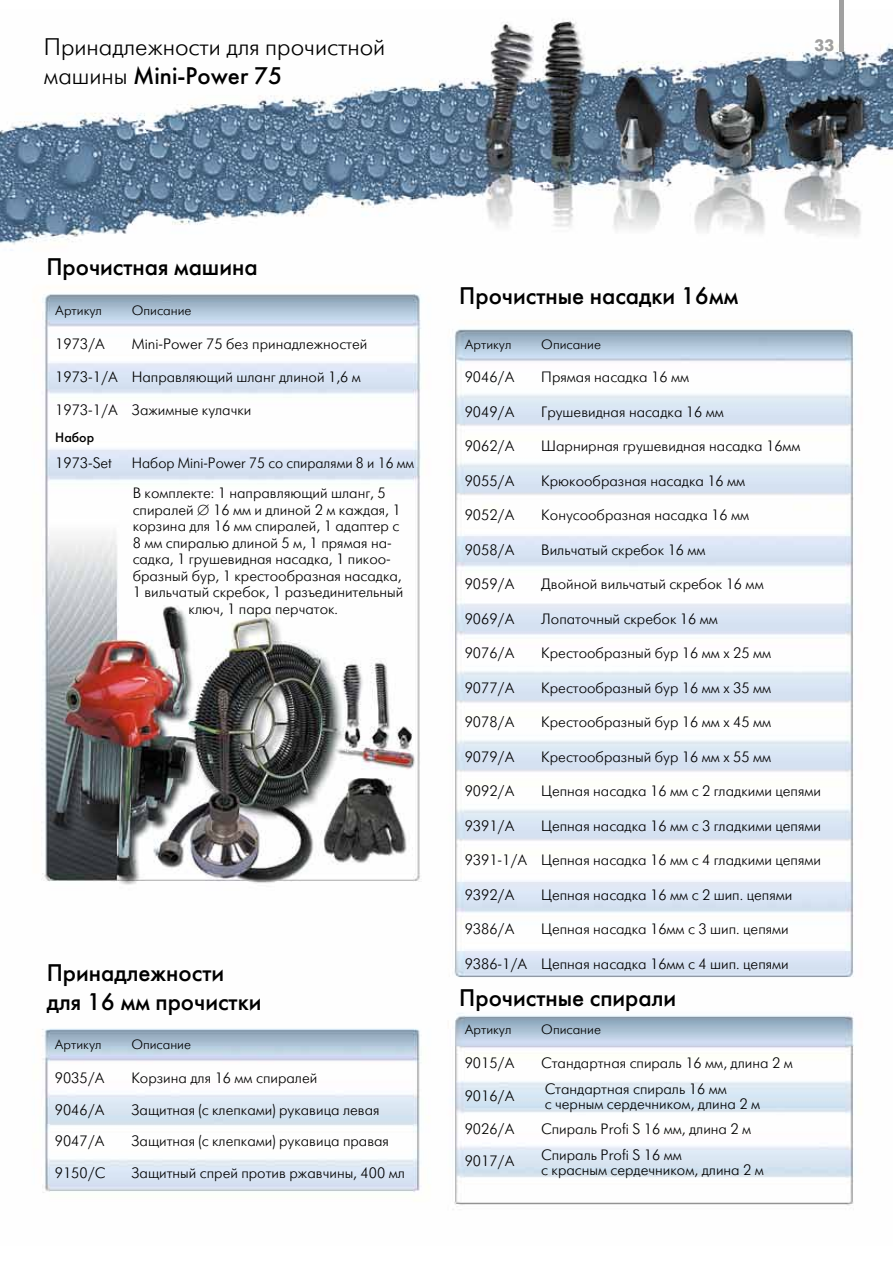
<style>
.page{position:relative;width:893px;height:1263px;background:#fff}
.page>*{position:absolute;margin:0;border:0;box-sizing:border-box;transform-origin:0 0}
.t1{font:24px/28.8px "Futura Futuris C";color:#000}
.t2{font:24px "Futura Futuris Light C";color:#000}
.t3{font:700 16.5px "Futura Futuris C";color:#a0a0a0}
.t4{font:15px/15px "Futura Futuris Light C";color:#000}
.t5{font:15px/30.6px "Futura Futuris Light C";color:#000;scale:.96 1}
.t6{font:13.5px "Futura Futuris Light C";color:#000}
.t7{font:13.5px "Futura Futuris C";color:#000}
.s1{font-family:"Futura Futuris Light C"}
</style>
<div class="page">
<img style="left:0;top:9px;width:893px;height:1201px">
<hr style="left:840px;top:0;width:4px;height:51px;background:#a0a0a0">
<h1 class="t2" style="left:44px;top:35px;width:343px">Принадлежности для прочистной</h1>
<h1 class="t1" style="left:44px;top:61px;width:240px"><span class="s1">машины</span> Mini-Power 75</h1>
<p class="t3" style="left:815px;top:36px;width:21px">33</p>
<h1 class="t1" style="left:46px;top:252px;width:213px">Прочистная машина</h1>
<p class="t6" style="left:55px;top:303px;width:48px">Артикул</p>
<p class="t6" style="left:132px;top:303px;width:61px">Описание</p>
<p class="t4" style="left:55px;top:337px;width:51px">1973/А</p>
<p class="t4" style="left:132px;top:337px;width:237px">Mini-Power 75 без принадлежностей</p>
<p class="t4" style="left:55px;top:370px;width:307px">1973-1/А Направляющий шланг длиной 1,6 м</p>
<p class="t4" style="left:55px;top:403px;width:198px">1973-1/А Зажимные кулачки</p>
<p class="t7" style="left:55px;top:429px;width:40px">Набор</p>
<p class="t4" style="left:55px;top:455px;width:58px">1973-Set</p>
<p class="t5" style="left:132px;top:448px;width:296px">Набор Mini-Power 75 со спиралями 8 и 16 мм<br>В комплекте: 1 направляющий шланг, 5</p>
<p class="t4" style="left:133px;top:502px;width:270px">спиралей ∅ 16 мм и длиной 2 м каждая, 1</p>
<p class="t4" style="left:133px;top:519px;width:268px">корзина для 16 мм спиралей, 1 адаптер с</p>
<p class="t4" style="left:133px;top:535px;width:261px">8 мм спиралью длиной 5 м, 1 прямая на-</p>
<p class="t4" style="left:133px;top:552px;width:260px">садка, 1 грушевидная насадка, 1 пикоо-</p>
<p class="t4" style="left:133px;top:568px;width:271px">бразный бур, 1 крестообразная насадка,</p>
<p class="t4" style="left:133px;top:585px;width:272px">1 вильчатый скребок, 1 разъединительный</p>
<p class="t4" style="left:189px;top:601px;width:151px">ключ, 1 пара перчаток.</p>
<h1 class="t1" style="left:47px;top:959px;width:216px">Принадлежности для 16 мм прочистки</h1>
<p class="t6" style="left:55px;top:1037px;width:48px">Артикул</p>
<p class="t6" style="left:131px;top:1037px;width:61px">Описание</p>
<p class="t4" style="left:55px;top:1071px;width:51px">9035/A</p>
<p class="t4" style="left:131px;top:1071px;width:187px">Корзина для 16 мм спиралей</p>
<p class="t4" style="left:55px;top:1102px;width:51px">9046/A</p>
<p class="t4" style="left:131px;top:1102px;width:250px">Защитная (с клепками) рукавица левая</p>
<p class="t4" style="left:55px;top:1134px;width:51px">9047/A</p>
<p class="t4" style="left:131px;top:1134px;width:259px">Защитная (с клепками) рукавица правая</p>
<p class="t4" style="left:55px;top:1165px;width:52px">9150/C</p>
<p class="t4" style="left:131px;top:1165px;width:275px">Защитный спрей против ржавчины, 400 мл</p>
<h1 class="t1" style="left:459px;top:281px;width:281px">Прочистные насадки 16мм</h1>
<p class="t6" style="left:465px;top:338px;width:48px">Артикул</p>
<p class="t6" style="left:541px;top:338px;width:61px">Описание</p>
<p class="t4" style="left:465px;top:370px;width:51px">9046/A</p>
<p class="t4" style="left:541px;top:370px;width:149px">Прямая насадка 16 мм</p>
<p class="t4" style="left:465px;top:404px;width:51px">9049/A</p>
<p class="t4" style="left:541px;top:404px;width:184px">Грушевидная насадка 16 мм</p>
<p class="t4" style="left:465px;top:439px;width:51px">9062/A</p>
<p class="t4" style="left:541px;top:439px;width:261px">Шарнирная грушевидная насадка 16мм</p>
<p class="t4" style="left:465px;top:473px;width:51px">9055/A</p>
<p class="t4" style="left:541px;top:473px;width:206px">Крюкообразная насадка 16 мм</p>
<p class="t4" style="left:465px;top:508px;width:51px">9052/A</p>
<p class="t4" style="left:541px;top:508px;width:209px">Конусообразная насадка 16 мм</p>
<p class="t4" style="left:465px;top:542px;width:51px">9058/А</p>
<p class="t4" style="left:541px;top:542px;width:166px">Вильчатый скребок 16 мм</p>
<p class="t4" style="left:465px;top:577px;width:51px">9059/A</p>
<p class="t4" style="left:541px;top:577px;width:224px">Двойной вильчатый скребок 16 мм</p>
<p class="t4" style="left:465px;top:611px;width:69px">9069/A Л</p>
<p class="t4" style="left:551px;top:611px;width:168px">опаточный скребок 16 мм</p>
<p class="t4" style="left:465px;top:646px;width:51px">9076/A</p>
<p class="t4" style="left:541px;top:646px;width:231px">Крестообразный бур 16 мм х 25 мм</p>
<p class="t4" style="left:465px;top:680px;width:51px">9077/A</p>
<p class="t4" style="left:541px;top:680px;width:231px">Крестообразный бур 16 мм х 35 мм</p>
<p class="t4" style="left:465px;top:715px;width:51px">9078/A</p>
<p class="t4" style="left:541px;top:715px;width:231px">Крестообразный бур 16 мм х 45 мм</p>
<p class="t4" style="left:465px;top:749px;width:51px">9079/A</p>
<p class="t4" style="left:541px;top:749px;width:231px">Крестообразный бур 16 мм х 55 мм</p>
<p class="t4" style="left:465px;top:784px;width:51px">9092/A</p>
<p class="t4" style="left:541px;top:784px;width:281px">Цепная насадка 16 мм с 2 гладкими цепями</p>
<p class="t4" style="left:465px;top:818px;width:51px">9391/A</p>
<p class="t4" style="left:541px;top:818px;width:281px">Цепная насадка 16 мм с 3 гладкими цепями</p>
<p class="t4" style="left:465px;top:853px;width:358px">9391-1/A Цепная насадка 16 мм с 4 гладкими цепями</p>
<p class="t4" style="left:465px;top:887px;width:51px">9392/А</p>
<p class="t4" style="left:541px;top:887px;width:253px">Цепная насадка 16 мм с 2 шип. цепями</p>
<p class="t4" style="left:465px;top:922px;width:51px">9386/А</p>
<p class="t4" style="left:541px;top:922px;width:249px">Цепная насадка 16мм с 3 шип. цепями</p>
<p class="t4" style="left:465px;top:956px;width:326px">9386-1/А Цепная насадка 16мм с 4 шип. цепями</p>
<h1 class="t1" style="left:459px;top:983px;width:219px">Прочистные спирали</h1>
<p class="t6" style="left:465px;top:1023px;width:48px">Артикул</p>
<p class="t6" style="left:541px;top:1023px;width:61px">Описание</p>
<p class="t4" style="left:465px;top:1056px;width:51px">9015/А</p>
<p class="t4" style="left:541px;top:1056px;width:253px">Стандартная спираль 16 мм, длина 2 м</p>
<p class="t4" style="left:465px;top:1089px;width:51px">9016/А</p>
<p class="t4" style="left:545px;top:1081px;width:217px">Стандартная спираль 16 мм<br>с черным сердечником, длина 2 м</p>
<p class="t4" style="left:465px;top:1122px;width:51px">9026/А</p>
<p class="t4" style="left:541px;top:1122px;width:211px">Спираль Profi S 16 мм, длина 2 м</p>
<p class="t4" style="left:465px;top:1153px;width:51px">9017/А</p>
<p class="t4" style="left:541px;top:1147px;width:224px">Спираль Profi S 16 мм<br>с красным сердечником, длина 2 м</p>
</div>
